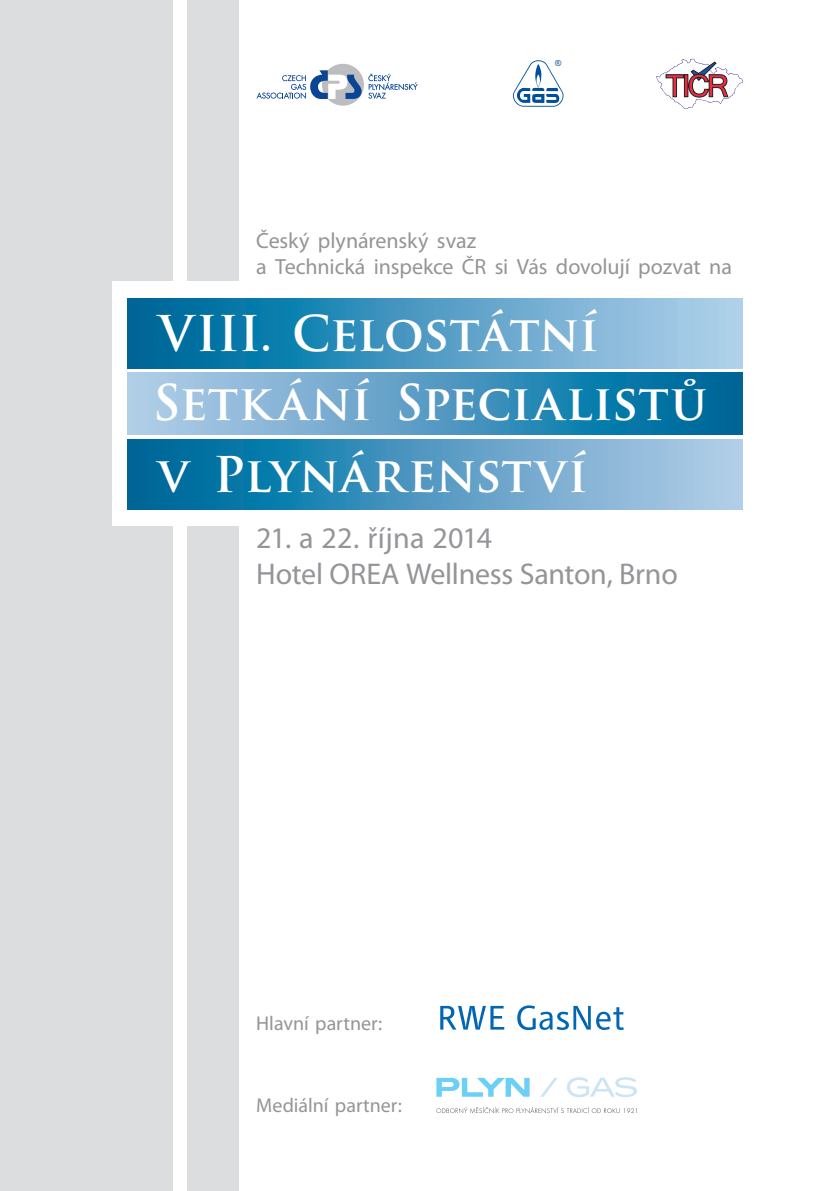
<style>
.page{position:relative;width:840px;height:1191px;background:#fff}
.page>*{position:absolute;margin:0;border:0;box-sizing:border-box;transform-origin:0 0}
.t1{font:700 48px "Trajan Pro";color:#fff}
.t2{font:30px/36px "Myriad Pro";letter-spacing:-.005em;color:#939598}
.t3{font:22px/26px "Myriad Pro";letter-spacing:-.005em;color:#939598}
.t4{font:20px "Myriad Pro";color:#939598}
.t5{font:8.4px "Arial";color:#014f9a}
</style>
<div class="page">
<div style="left:0;top:0;width:172px;height:1191px;background:#dcdddf"></div>
<div style="left:187px;top:0;width:51px;height:1191px;background:#dcdddf"></div>
<div style="left:112px;top:281px;width:639px;height:245px;background:#fff"></div>
<img style="left:127px;top:298px;width:615px;height:70px">
<img style="left:127px;top:439px;width:615px;height:70px">
<img style="left:127px;top:372px;width:615px;height:63px">
<svg style="left:512px;top:60px;width:51px;height:47px"></svg>
<svg style="left:656px;top:59px;width:86px;height:50px"></svg>
<div style="left:322px;top:64px;width:42px;height:42px;background:#bcbdc0;border-radius:50%"></div>
<svg style="left:368px;top:74px;width:49px;height:25px"></svg>
<svg style="left:256px;top:70px;width:105px;height:29px"></svg>
<svg style="left:440px;top:1006px;width:64px;height:23px"></svg>
<svg style="left:517px;top:1005px;width:106px;height:25px"></svg>
<svg style="left:540px;top:1077px;width:96px;height:20px"></svg>
<svg style="left:436px;top:1077px;width:93px;height:19px"></svg>
<svg style="left:436px;top:1107px;width:198px;height:6px"></svg>
<p class="t5" style="left:555px;top:58px;width:8px">®</p>
<p class="t3" style="left:256px;top:227px;width:477px">Český plynárenský svaz<br>a Technická inspekce ČR si Vás dovolují pozvat na</p>
<h1 class="t1" style="left:159px;top:304px;width:441px">VIII. Celostátní</h1>
<h1 class="t1" style="left:153px;top:372px;width:555px">Setkání Specialistů</h1>
<h1 class="t1" style="left:158px;top:445px;width:431px">v Plynárenství</h1>
<h2 class="t2" style="left:256px;top:520px;width:423px">21. a 22. října 2014<br>Hotel OREA Wellness Santon, Brno</h2>
<p class="t4" style="left:256px;top:1011px;width:127px">Hlavní partner:</p>
<p class="t4" style="left:256px;top:1093px;width:147px">Mediální partner:</p>
</div>
